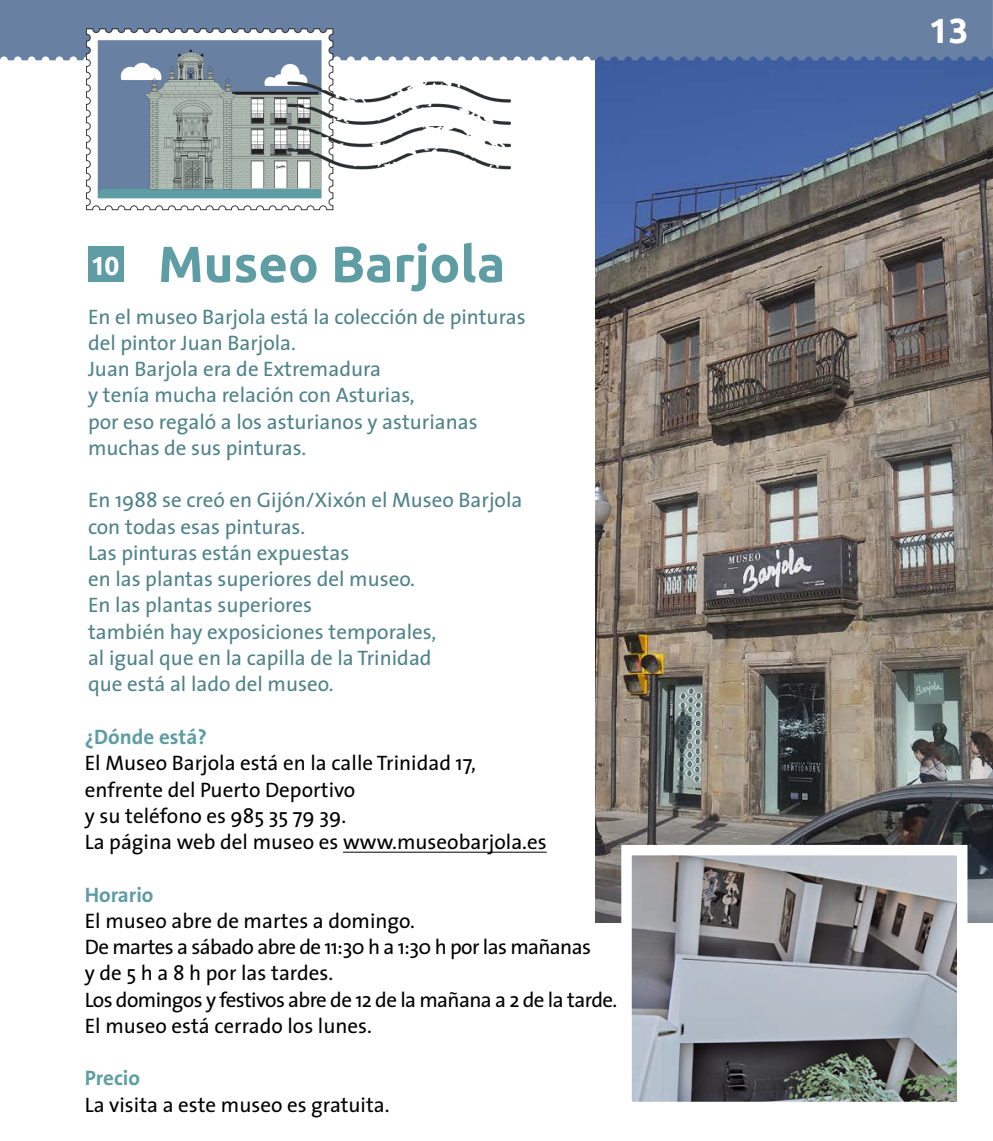
<style>
.page{position:relative;width:993px;height:1141px;background:#fff}
.page>*{position:absolute;margin:0;border:0;box-sizing:border-box;transform-origin:0 0}
.t1{font:700 50.75px "Ubuntu";color:#5e9da3}
.t2{font:700 35px "Ubuntu";color:#fff}
.t3{font:700 26.25px "Ubuntu";color:#fff}
.t4{font:21px/26.2px "The Sans";color:#4e8389}
.t5{font:21px/26.2px "The Sans";letter-spacing:-.03em;color:#000}
.t6{font:21px/26.2px "The Sans";color:#000}
.t7{font:700 21px "The Sans B7";color:#5e9da3}
</style>
<div class="page">
<img style="left:595px;top:60px;width:397px;height:862px">
<div style="left:0;top:0;width:992px;height:60px;background:#6880a2"></div>
<hr style="left:343px;top:852px;width:203px;height:1px;background:#000">
<div style="left:88px;top:247px;width:36px;height:35px;background:#5e9da3"></div>
<img style="left:632px;top:856px;width:324px;height:245px">
<img style="left:87px;top:29px;width:423px;height:182px">
<p class="t3" style="left:91px;top:249px;width:30px">10</p>
<h1 class="t1" style="left:158px;top:233px;width:349px">Museo Barjola</h1>
<p class="t4" style="left:88px;top:303px;width:439px">En el museo Barjola está la colección de pinturas del pintor Juan Barjola.<br>Juan Barjola era de Extremadura<br>y tenía mucha relación con Asturias,<br>por eso regaló a los asturianos y asturianas muchas de sus pinturas.</p>
<p class="t4" style="left:88px;top:486px;width:436px">En 1988 se creó en Gijón/Xixón el Museo Barjola con todas esas pinturas.<br>Las pinturas están expuestas<br>en las plantas superiores del museo.<br>En las plantas superiores<br>también hay exposiciones temporales,<br>al igual que en la capilla de la Trinidad<br>que está al lado del museo.</p>
<p class="t7" style="left:85px;top:726px;width:124px">¿Dónde está?</p>
<p class="t6" style="left:85px;top:749px;width:463px">El Museo Barjola está en la calle Trinidad 17, enfrente del Puerto Deportivo<br>y su teléfono es 985 35 79 39.<br>La página web del museo es www.museobarjola.es</p>
<p class="t7" style="left:85px;top:883px;width:70px">Horario</p>
<p class="t5" style="left:85px;top:907px;width:534px">El museo abre de martes a domingo.<br>De martes a sábado abre de 11:30 h a 1:30 h por las mañanas<br>y de 5 h a 8 h por las tardes.<br>Los domingos y festivos abre de 12 de la mañana a 2 de la tarde.<br>El museo está cerrado los lunes.</p>
<p class="t7" style="left:85px;top:1067px;width:57px">Precio</p>
<p class="t6" style="left:85px;top:1091px;width:306px">La visita a este museo es gratuita.</p>
<h2 class="t2" style="left:928px;top:9px;width:41px">13</h2>
</div>
